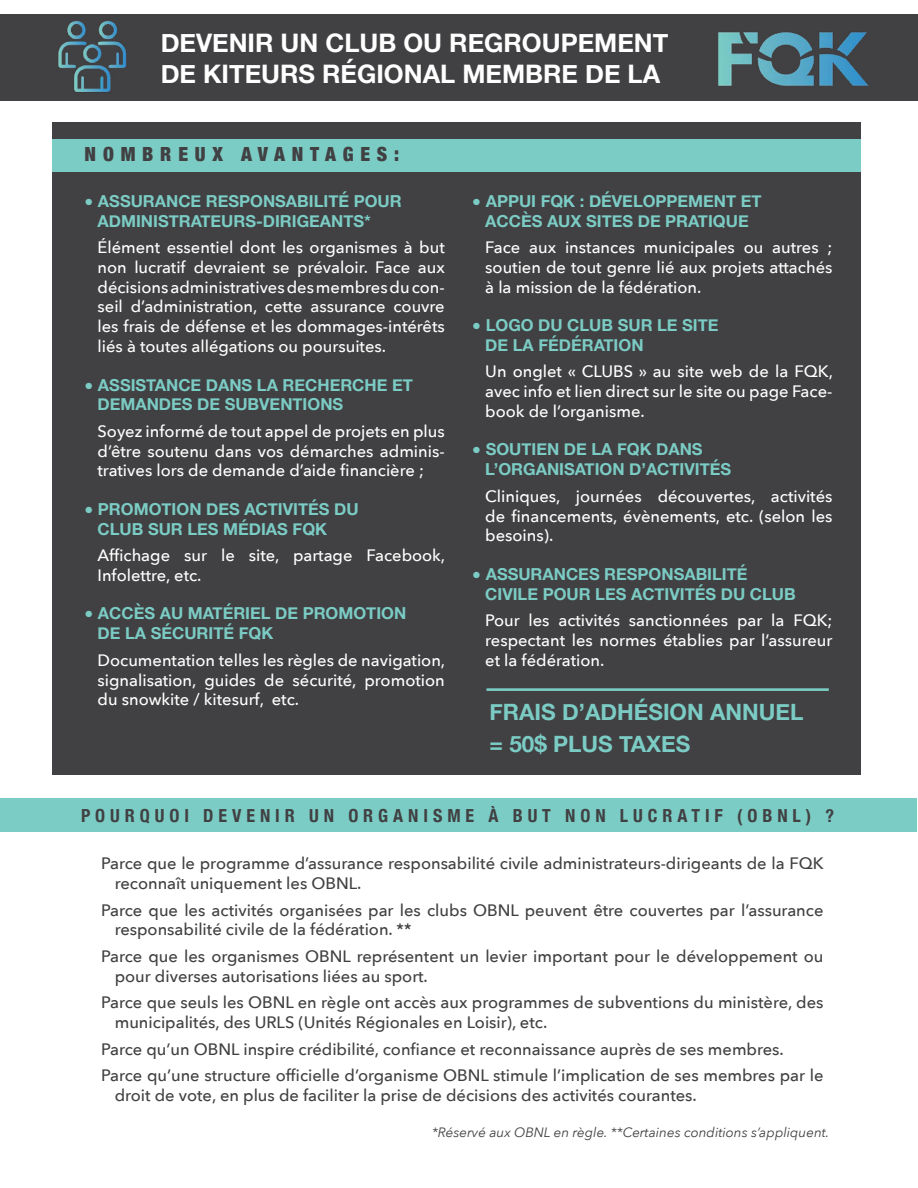
<style>
.page{position:relative;width:918px;height:1188px;background:#fff}
.page>*{position:absolute;margin:0;border:0;box-sizing:border-box;transform-origin:0 0}
.t1{font:700 25.5px/30.6px "Helvetica Neue";color:#fff}
.t2{font:700 22.5px/32.1px "Helvetica Neue";color:#7bccc5}
.t3{font:900 condensed 19.5px "Helvetica Neue";letter-spacing:.35em;color:#414042}
.t4{font:700 condensed 18px "Helvetica Neue";letter-spacing:.275em;color:#414042}
.t5{font:500 16.5px/19.8px "Avenir Next";color:#fff;text-align:justify}
.t6{font:500 16.5px/19.8px "Avenir Next";color:#414042}
.t7{font:700 16.5px/19.8px "Helvetica Neue";color:#7bccc5}
.t8{font:italic 13.5px "Avenir Next";color:#414042}
.s1{font-size:15px}
</style>
<div class="page">
<div style="left:52px;top:122px;width:809px;height:653px;background:#414042"></div>
<div style="left:1px;top:799px;width:916px;height:33px;background:#7bccc5"></div>
<div style="left:52px;top:140px;width:809px;height:32px;background:#7bccc5"></div>
<hr style="left:486px;top:688px;width:343px;height:3px;background:#7bccc5">
<div style="left:0;top:14px;width:918px;height:87px;background:#414042"></div>
<img style="left:58px;top:20px;width:69px;height:72px">
<img style="left:718px;top:32px;width:151px;height:54px">
<h1 class="t1" style="left:161px;top:28px;width:509px">DEVENIR UN CLUB OU REGROUPEMENT<br>DE KITEURS RÉGIONAL MEMBRE DE LA</h1>
<p class="t3" style="left:85px;top:138px;width:316px">NOMBREUX AVANTAGES:</p>
<p class="t7" style="left:98px;top:191px;width:306px;text-indent:-14px"><span class="s1">●</span> ASSURANCE RESPONSABILITÉ POUR<br>ADMINISTRATEURS-DIRIGEANTS*</p>
<p class="t5" style="left:98px;top:237px;width:349px">Élément essentiel dont les organismes à but non lucratif devraient se prévaloir. Face aux décisions administratives des membres du con&shy;seil d’administration, cette assurance couvre les frais de défense et les dommages-intérêts liés à toutes allégations ou poursuites.</p>
<p class="t7" style="left:98px;top:375px;width:317px;text-indent:-14px"><span class="s1">●</span> ASSISTANCE DANS LA RECHERCHE ET<br>DEMANDES DE SUBVENTIONS</p>
<p class="t5" style="left:98px;top:421px;width:349px">Soyez informé de tout appel de projets en plus d’être soutenu dans vos démarches adminis&shy;tratives lors de demande d’aide financière ;</p>
<p class="t7" style="left:98px;top:500px;width:263px;text-indent:-14px"><span class="s1">●</span> PROMOTION DES ACTIVITÉS DU<br>CLUB SUR LES MÉDIAS FQK</p>
<p class="t5" style="left:98px;top:545px;width:349px">Affichage sur le site, partage Facebook,<br>Infolettre, etc.</p>
<p class="t7" style="left:98px;top:604px;width:310px;text-indent:-14px"><span class="s1">●</span> ACCÈS AU MATÉRIEL DE PROMOTION<br>DE LA SÉCURITÉ FQK</p>
<p class="t5" style="left:98px;top:650px;width:349px">Documentation telles les règles de navigation, signalisation, guides de sécurité, promotion du snowkite / kitesurf, etc.</p>
<p class="t7" style="left:472px;top:191px;width:291px;text-align:center"><span class="s1">●</span> APPUI FQK : DÉVELOPPEMENT ET<br>ACCÈS AUX SITES DE PRATIQUE</p>
<p class="t5" style="left:485px;top:237px;width:349px">Face aux instances municipales ou autres ; soutien de tout genre lié aux projets attachés à la mission de la fédération.</p>
<p class="t7" style="left:485px;top:316px;width:235px;text-indent:-14px"><span class="s1">●</span> LOGO DU CLUB SUR LE SITE<br>DE LA FÉDÉRATION</p>
<p class="t5" style="left:485px;top:361px;width:349px">Un onglet « CLUBS » au site web de la FQK, avec info et lien direct sur le site ou page Face&shy;book de l’organisme.</p>
<p class="t7" style="left:485px;top:440px;width:247px;text-indent:-14px"><span class="s1">●</span> SOUTIEN DE LA FQK DANS<br>L’ORGANISATION D’ACTIVITÉS</p>
<p class="t5" style="left:485px;top:486px;width:349px">Cliniques, journées découvertes, activités de financements, évènements, etc. (selon les besoins).</p>
<p class="t7" style="left:485px;top:565px;width:312px;text-indent:-14px"><span class="s1">●</span> ASSURANCES RESPONSABILITÉ<br>CIVILE POUR LES ACTIVITÉS DU CLUB</p>
<p class="t5" style="left:485px;top:610px;width:349px">Pour les activités sanctionnées par la FQK; respectant les normes établies par l’assureur et la fédération.</p>
<h2 class="t2" style="left:490px;top:697px;width:315px">FRAIS D’ADHÉSION ANNUEL = 50$ PLUS TAXES</h2>
<p class="t4" style="left:81px;top:801px;width:755px">POURQUOI DEVENIR UN ORGANISME À BUT NON LUCRATIF (OBNL) ?</p>
<p class="t6" style="left:115px;top:853px;width:710px;text-indent:-13px">Parce que le programme d’assurance responsabilité civile administrateurs-dirigeants de la FQK reconnaît uniquement les OBNL.</p>
<p class="t6" style="left:115px;top:899px;width:710px;text-indent:-13px">Parce que les activités organisées par les clubs OBNL peuvent être couvertes par l’assurance responsabilité civile de la fédération. **</p>
<p class="t6" style="left:115px;top:946px;width:710px;text-indent:-13px">Parce que les organismes OBNL représentent un levier important pour le développement ou pour diverses autorisations liées au sport.</p>
<p class="t6" style="left:115px;top:992px;width:710px;text-indent:-13px">Parce que seuls les OBNL en règle ont accès aux programmes de subventions du ministère, des municipalités, des URLS (Unités Régionales en Loisir), etc.</p>
<p class="t6" style="left:101px;top:1035px;width:724px;line-height:26.5px">Parce qu’un OBNL inspire crédibilité, confiance et reconnaissance auprès de ses membres.<br>Parce qu’une structure officielle d’organisme OBNL stimule l’implication de ses membres par le</p>
<p class="t6" style="left:115px;top:1085px;width:584px">droit de vote, en plus de faciliter la prise de décisions des activités courantes.</p>
<p class="t8" style="left:432px;top:1121px;width:399px">*Réservé aux OBNL en règle. **Certaines conditions s’appliquent.</p>
</div>
